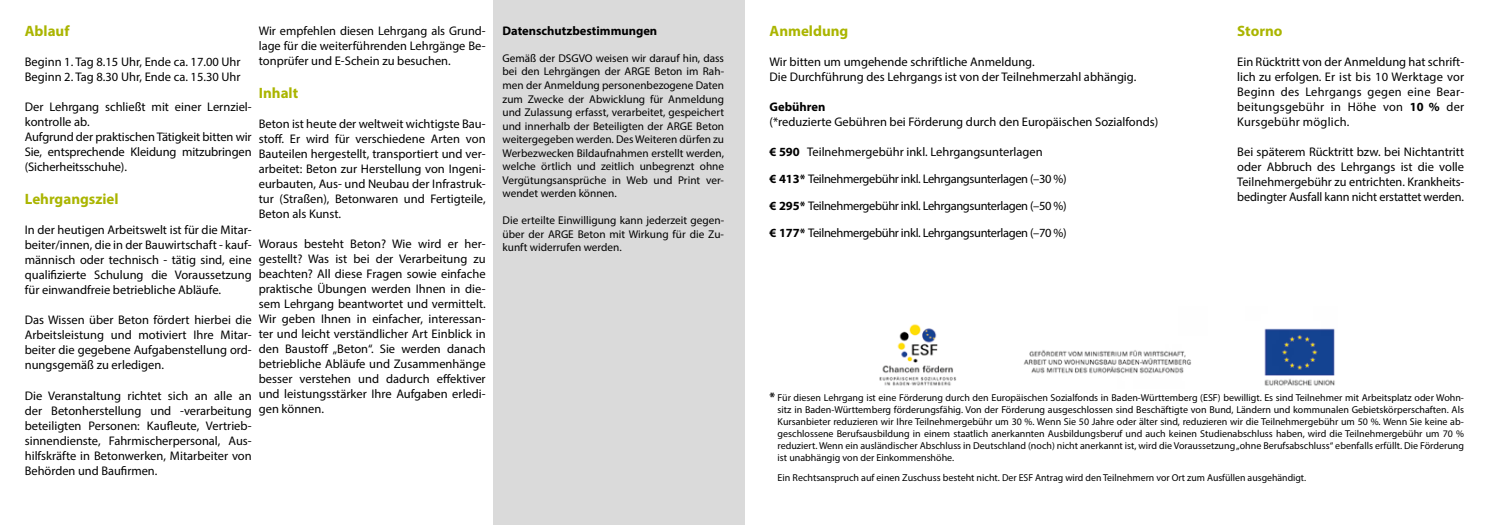
<style>
.page{position:relative;width:1489px;height:525px;background:#fff}
.page>*{position:absolute;margin:0;border:0;box-sizing:border-box;transform-origin:0 0}
.t1{font:700 15px "Myriad Pro";color:#aab500}
.t2{font:12.5px/15px "Myriad Pro";color:#000;text-align:justify}
.t3{font:12.5px/27px "Myriad Pro";letter-spacing:-.03em;color:#000}
.t4{font:700 12.5px "Myriad Pro";color:#000}
.t5{font:11.25px/13.5px "Myriad Pro";color:#000;text-align:justify}
.t6{font:10px/12px "Myriad Pro";color:#000;text-align:justify}
.s1{font-weight:700}
.s2{font-weight:700;font-size:12.5px}
</style>
<div class="page">
<div style="left:493px;top:0;width:251px;height:524px;background:#dadada"></div>
<img style="left:879px;top:324px;width:456px;height:62px">
<p class="t1" style="left:25px;top:21px;width:46px">Ablauf</p>
<p class="t2" style="left:25px;top:54px;width:217px">Beginn 1. Tag 8.15 Uhr, Ende ca. 17.00 Uhr<br>Beginn 2. Tag 8.30 Uhr, Ende ca. 15.30 Uhr</p>
<p class="t2" style="left:25px;top:99px;width:228px;text-align:left">Der Lehrgang schließt mit einer Lernziel&shy;kontrolle ab.<br>Aufgrund der praktischen Tätigkeit bitten wir Sie, entsprechende Kleidung mitzubringen (Sicherheitsschuhe).</p>
<p class="t1" style="left:25px;top:189px;width:95px">Lehrgangsziel</p>
<p class="t2" style="left:25px;top:222px;width:228px">In der heutigen Arbeitswelt ist für die Mitar&shy;beiter/innen, die in der Bauwirtschaft - kauf&shy;männisch oder technisch - tätig sind, eine qualifizierte Schulung die Voraussetzung für einwandfreie betriebliche Abläufe.</p>
<p class="t2" style="left:25px;top:312px;width:228px">Das Wissen über Beton fördert hierbei die Arbeitsleistung und motiviert Ihre Mitar&shy;beiter die gegebene Aufgabenstellung ord&shy;nungsgemäß zu erledigen.</p>
<p class="t2" style="left:25px;top:387px;width:228px">Die Veranstaltung richtet sich an alle an der Betonherstellung und -verarbeitung beteiligten Personen: Kaufleute, Vertrieb&shy;sinnendienste, Fahrmischerpersonal, Aus&shy;hilfskräfte in Betonwerken, Mitarbeiter von Behörden und Baufirmen.</p>
<p class="t2" style="left:259px;top:23px;width:228px">Wir empfehlen diesen Lehrgang als Grund&shy;lage für die weiterführenden Lehrgänge Be&shy;tonprüfer und E-Schein zu besuchen.</p>
<p class="t1" style="left:259px;top:83px;width:41px">Inhalt</p>
<p class="t2" style="left:259px;top:116px;width:228px">Beton ist heute der weltweit wichtigste Bau&shy;stoff. Er wird für verschiedene Arten von Bauteilen hergestellt, transportiert und ver&shy;arbeitet: Beton zur Herstellung von Ingeni&shy;eurbauten, Aus- und Neubau der Infrastruk&shy;tur (Straßen), Betonwaren und Fertigteile, Beton als Kunst.</p>
<p class="t2" style="left:259px;top:236px;width:228px">Woraus besteht Beton? Wie wird er her&shy;gestellt? Was ist bei der Verarbeitung zu beachten? All diese Fragen sowie einfache praktische Übungen werden Ihnen in die&shy;sem Lehrgang beantwortet und vermittelt.<br>Wir geben Ihnen in einfacher, interessan&shy;ter und leicht verständlicher Art Einblick in den Baustoff „Beton“. Sie werden danach betriebliche Abläufe und Zusammenhänge besser verstehen und dadurch effektiver und leistungsstärker Ihre Aufgaben erledi&shy;gen können.</p>
<p class="t4" style="left:502px;top:23px;width:156px">Datenschutzbestimmungen</p>
<p class="t5" style="left:502px;top:51px;width:223px">Gemäß der DSGVO weisen wir darauf hin, dass bei den Lehrgängen der ARGE Beton im Rah&shy;men der Anmeldung personenbezogene Daten zum Zwecke der Abwicklung für Anmeldung und Zulassung erfasst, verarbeitet, gespeichert und innerhalb der Beteiligten der ARGE Beton weitergegeben werden. Des Weiteren dürfen zu Werbezwecken Bildaufnahmen erstellt werden, welche örtlich und zeitlich unbegrenzt ohne Vergütungsansprüche in Web und Print ver&shy;wendet werden können.</p>
<p class="t5" style="left:502px;top:213px;width:223px">Die erteilte Einwilligung kann jederzeit gegen&shy;über der ARGE Beton mit Wirkung für die Zu&shy;kunft widerrufen werden.</p>
<p class="t1" style="left:769px;top:21px;width:80px">Anmeldung</p>
<p class="t2" style="left:769px;top:54px;width:368px">Wir bitten um umgehende schriftliche Anmeldung.<br>Die Durchführung des Lehrgangs ist von der Teilnehmerzahl abhängig.</p>
<p class="t4" style="left:769px;top:99px;width:57px">Gebühren</p>
<p class="t2" style="left:769px;top:114px;width:390px">(*reduzierte Gebühren bei Förderung durch den Europäischen Sozialfonds)</p>
<p class="t3" style="left:769px;top:138px;width:298px"><span class="s1">€ 590</span> Teilnehmergebühr inkl. Lehrgangsunterlagen<br><span class="s1">€ 413*</span> Teilnehmergebühr inkl. Lehrgangsunterlagen (–30 %) <span class="s1">€ 295*</span> Teilnehmergebühr inkl. Lehrgangsunterlagen (–50 %) <span class="s1">€ 177*</span> Teilnehmergebühr inkl. Lehrgangsunterlagen (–70 %)</p>
<p class="t1" style="left:1237px;top:21px;width:47px">Storno</p>
<p class="t2" style="left:1237px;top:54px;width:228px">Ein Rücktritt von der Anmeldung hat schrift&shy;lich zu erfolgen. Er ist bis 10 Werktage vor Beginn des Lehrgangs gegen eine Bear&shy;beitungsgebühr in Höhe von <span class="s1">10 %</span> der Kursgebühr möglich.</p>
<p class="t2" style="left:1237px;top:144px;width:228px">Bei späterem Rücktritt bzw. bei Nichtantritt oder Abbruch des Lehrgangs ist die volle Teilnehmergebühr zu entrichten. Krankheits&shy;bedingter Ausfall kann nicht erstattet werden.</p>
<p class="t6" style="left:777px;top:391px;width:688px;text-indent:-8px"><span class="s2">*</span> Für diesen Lehrgang ist eine Förderung durch den Europäischen Sozialfonds in Baden-Württemberg (ESF) bewilligt. Es sind Teilnehmer mit Arbeitsplatz oder Wohn&shy;sitz in Baden-Württemberg förderungsfähig. Von der Förderung ausgeschlossen sind Beschäftigte von Bund, Ländern und kommunalen Gebietskörperschaften. Als Kursanbieter reduzieren wir Ihre Teilnehmergebühr um 30 %. Wenn Sie 50 Jahre oder älter sind, reduzieren wir die Teilnehmergebühr um 50 %. Wenn Sie keine ab&shy;geschlossene Berufsausbildung in einem staatlich anerkannten Ausbildungsberuf und auch keinen Studienabschluss haben, wird die Teilnehmergebühr um 70 % reduziert. Wenn ein ausländischer Abschluss in Deutschland (noch) nicht anerkannt ist, wird die Voraussetzung „ohne Berufsabschluss“ ebenfalls erfüllt. Die Förderung ist unabhängig von der Einkommenshöhe.</p>
<p class="t6" style="left:777px;top:471px;width:530px">Ein Rechtsanspruch auf einen Zuschuss besteht nicht. Der ESF Antrag wird den Teilnehmern vor Ort zum Ausfüllen ausgehändigt.</p>
</div>
